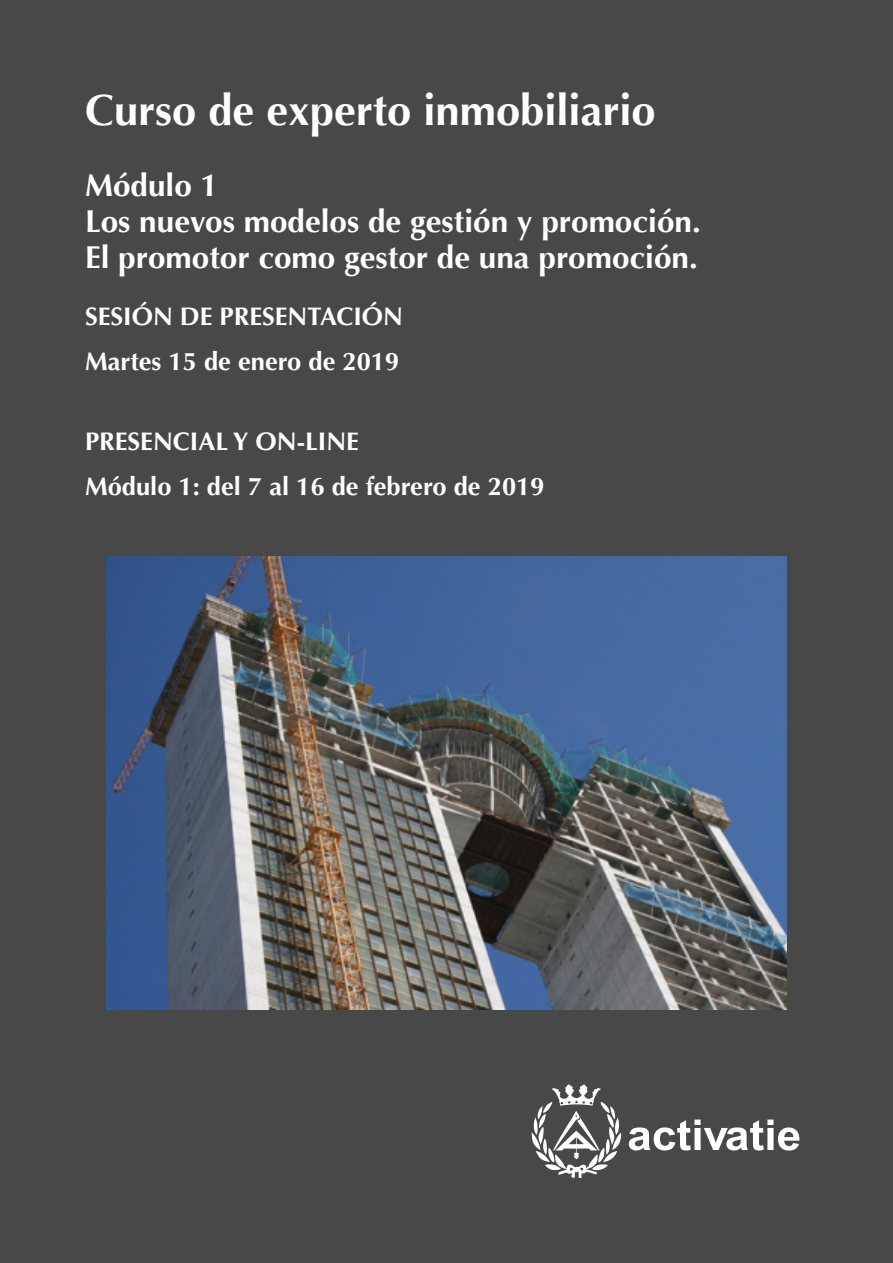
<style>
.page{position:relative;width:893px;height:1263px;background:#484848}
.page>*{position:absolute;margin:0;border:0;box-sizing:border-box;transform-origin:0 0}
.t1{font:700 43.5px "Optima";color:#fff}
.t2{font:700 31.5px "Optima";color:#fff}
.t3{font:700 25.5px "Optima LT Std";color:#fff}
</style>
<div class="page">
<svg style="left:629px;top:1119px;width:170px;height:31px"></svg>
<svg style="left:531px;top:1084px;width:90px;height:94px"></svg>
<img style="left:107px;top:557px;width:679px;height:453px">
<p class="t1" style="left:85px;top:85px;width:572px">Curso de experto inmobiliario</p>
<p class="t2" style="left:85px;top:167px;width:135px">Módulo 1</p>
<p class="t2" style="left:85px;top:203px;width:617px">Los nuevos modelos de gestión y promoción.</p>
<p class="t2" style="left:85px;top:239px;width:614px">El promotor como gestor de una promoción.</p>
<p class="t3" style="left:85px;top:301px;width:319px">SESIÓN DE PRESENTACIÓN</p>
<p class="t3" style="left:85px;top:346px;width:316px">Martes 15 de enero de 2019</p>
<p class="t3" style="left:85px;top:427px;width:275px">PRESENCIAL Y ON-LINE</p>
<p class="t3" style="left:85px;top:472px;width:461px">Módulo 1: del 7 al 16 de febrero de 2019</p>
</div>
